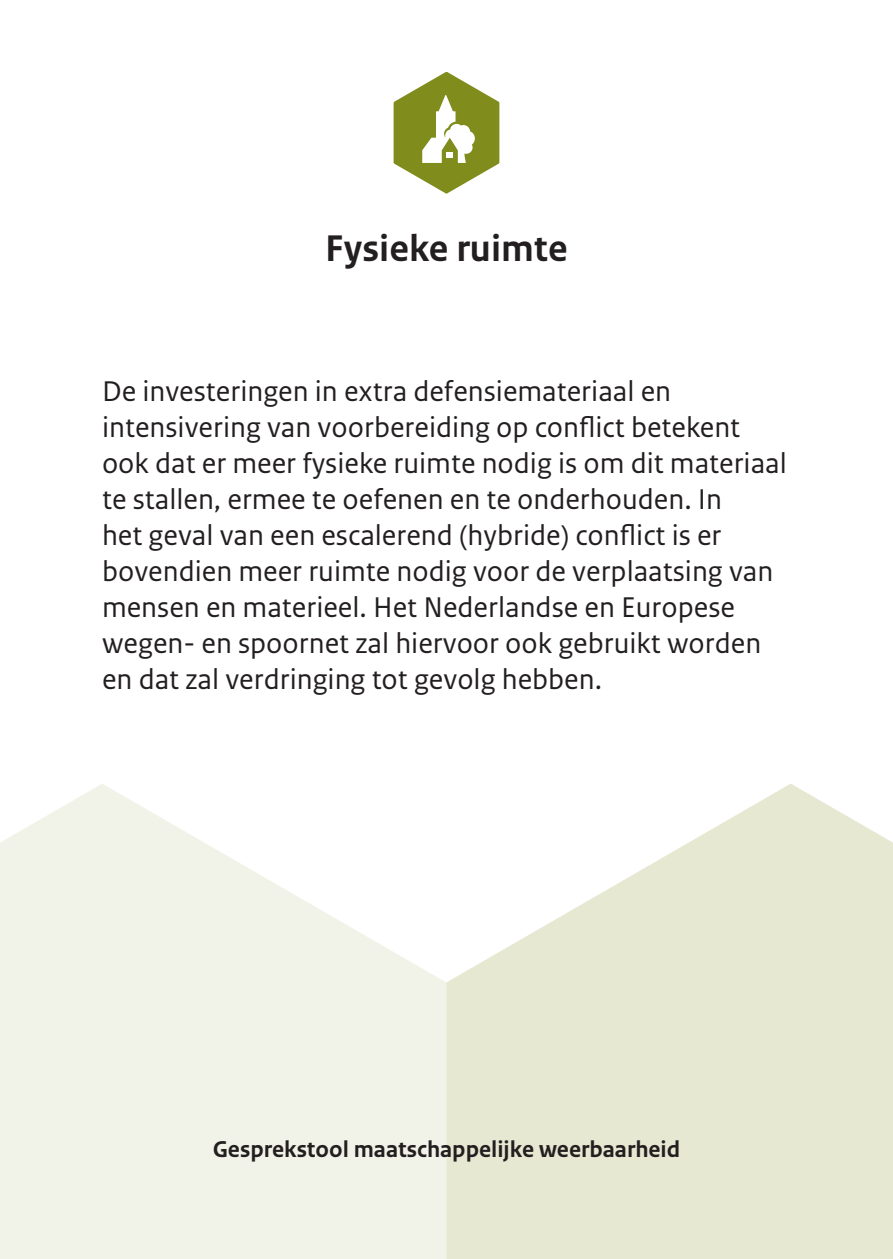
<style>
.page{position:relative;width:893px;height:1259px;background:#fff}
.page>*{position:absolute;margin:0;border:0;box-sizing:border-box;transform-origin:0 0}
.t1{font:700 39px "Rijksoverheid Sans Text";color:#231f20}
.tool_-_V___platte_tekst{font:30px/36px "Rijksoverheid Sans Text";color:#231f20}
.t2{font:700 24px "Rijksoverheid Sans Text";color:#231f20}
</style>
<div class="page">
<svg style="left:446px;top:783px;width:447px;height:476px;fill:#e6e8d2"></svg>
<svg style="left:0;top:784px;width:446px;height:475px;fill:#f2f3e8"></svg>
<svg style="left:0;top:784px;width:102px;height:198px;background:#f3f4eb"></svg>
<svg style="left:791px;top:783px;width:102px;height:199px;fill:#e6e8d2"></svg>
<svg style="left:393px;top:72px;width:107px;height:122px"></svg>
<h1 class="t1" style="left:325px;top:226px;width:244px">Fysieke ruimte</h1>
<p class="tool_-_V___platte_tekst" style="left:102px;top:374px;width:686px">De investeringen in extra defensiemateriaal en intensivering van voorbereiding op conflict betekent ook dat er meer fysieke ruimte nodig is om dit materiaal te stallen, ermee te oefenen en te onderhouden. In<br>het geval van een escalerend (hybride) conflict is er bovendien meer ruimte nodig voor de verplaatsing van mensen en materieel. Het Nederlandse en Europese wegen- en spoornet zal hiervoor ook gebruikt worden en dat zal verdringing tot gevolg hebben.</p>
<p class="t2" style="left:213px;top:1135px;width:469px">Gesprekstool maatschappelijke weerbaarheid</p>
</div>
